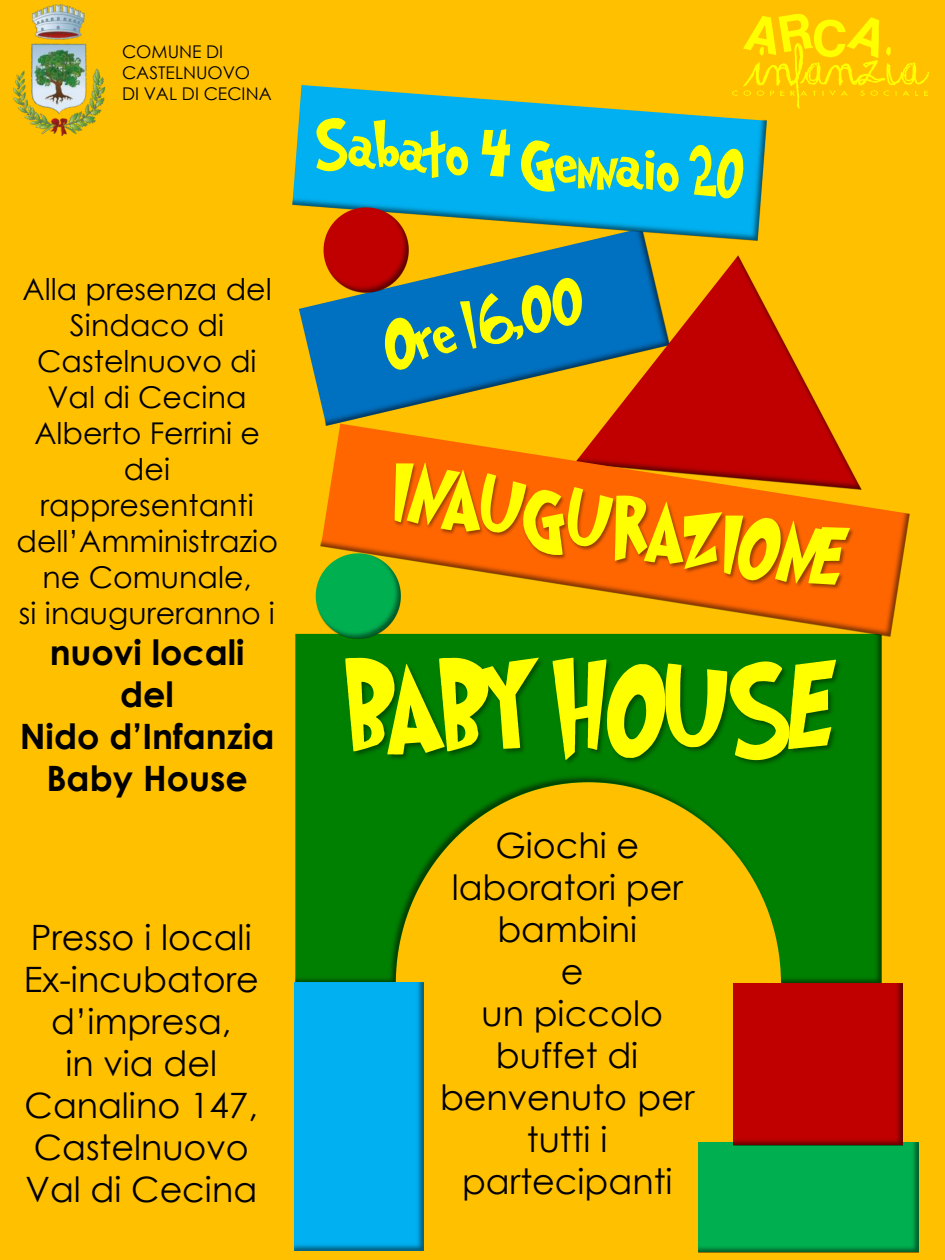
<style>
.page{position:relative;width:945px;height:1260px;background:#ffc000}
.page>*{position:absolute;margin:0;border:0;box-sizing:border-box;transform-origin:0 0}
.t1{font:110px "Grinched";color:#ff0}
.t2{font:35px/42px "Century Gothic";color:#000;text-align:center}
.t3{font:700 35px/42px "Century Gothic";color:#000;text-align:center}
.t4{font:30px/36px "Century Gothic";color:#000;text-align:center}
.t5{font:17.5px/21px "Century Gothic";color:#000}
</style>
<div class="page">
<img style="left:299px;top:241px;width:350px;height:182px">
<svg style="left:385px;top:278px;width:189px;height:92px;background:#41948d"></svg>
<img style="left:292px;top:85px;width:474px;height:156px">
<svg style="left:316px;top:117px;width:363px;height:75px;background:#43c4b0"></svg>
<img style="left:295px;top:857px;width:587px;height:127px">
<img style="left:574px;top:255px;width:250px;height:163px">
<img style="left:327px;top:418px;width:576px;height:196px">
<svg style="left:395px;top:462px;width:455px;height:123px;background:#f28c00"></svg>
<img style="left:14px;top:5px;width:92px;height:130px">
<img style="left:698px;top:1142px;width:221px;height:110px">
<img style="left:295px;top:614px;width:600px;height:243px">
<img style="left:294px;top:982px;width:130px;height:269px">
<img style="left:733px;top:984px;width:169px;height:161px">
<img style="left:698px;top:14px;width:232px;height:122px">
<img style="left:316px;top:553px;width:85px;height:86px">
<img style="left:323px;top:207px;width:86px;height:86px">
<div style="left:687px;top:144px;width:60px;height:55px;background:#00b0f0"></div>
<p class="t5" style="left:122px;top:41px;width:151px">COMUNE DI<br>CASTELNUOVO<br>DI VAL DI CECINA</p>
<p class="t4" style="left:17px;top:270px;width:263px">Alla presenza del<br>Sindaco di<br>Castelnuovo di<br>Val di Cecina<br>Alberto Ferrini e dei rappresentanti dell’Amministrazio ne Comunale,<br>si inaugureranno i</p>
<p class="t3" style="left:20px;top:629px;width:256px">nuovi locali del<br>Nido d’Infanzia<br>Baby House</p>
<p class="t2" style="left:24px;top:916px;width:237px">Presso i locali<br>Ex-incubatore d’impresa,<br>in via del<br>Canalino 147,<br>Castelnuovo<br>Val di Cecina</p>
<h1 class="t1" style="left:343px;top:657px;width:491px">BABY HOUSE</h1>
<p class="t2" style="left:440px;top:824px;width:256px">Giochi e laboratori per bambini<br>e<br>un piccolo buffet di benvenuto per tutti i partecipanti</p>
</div>
